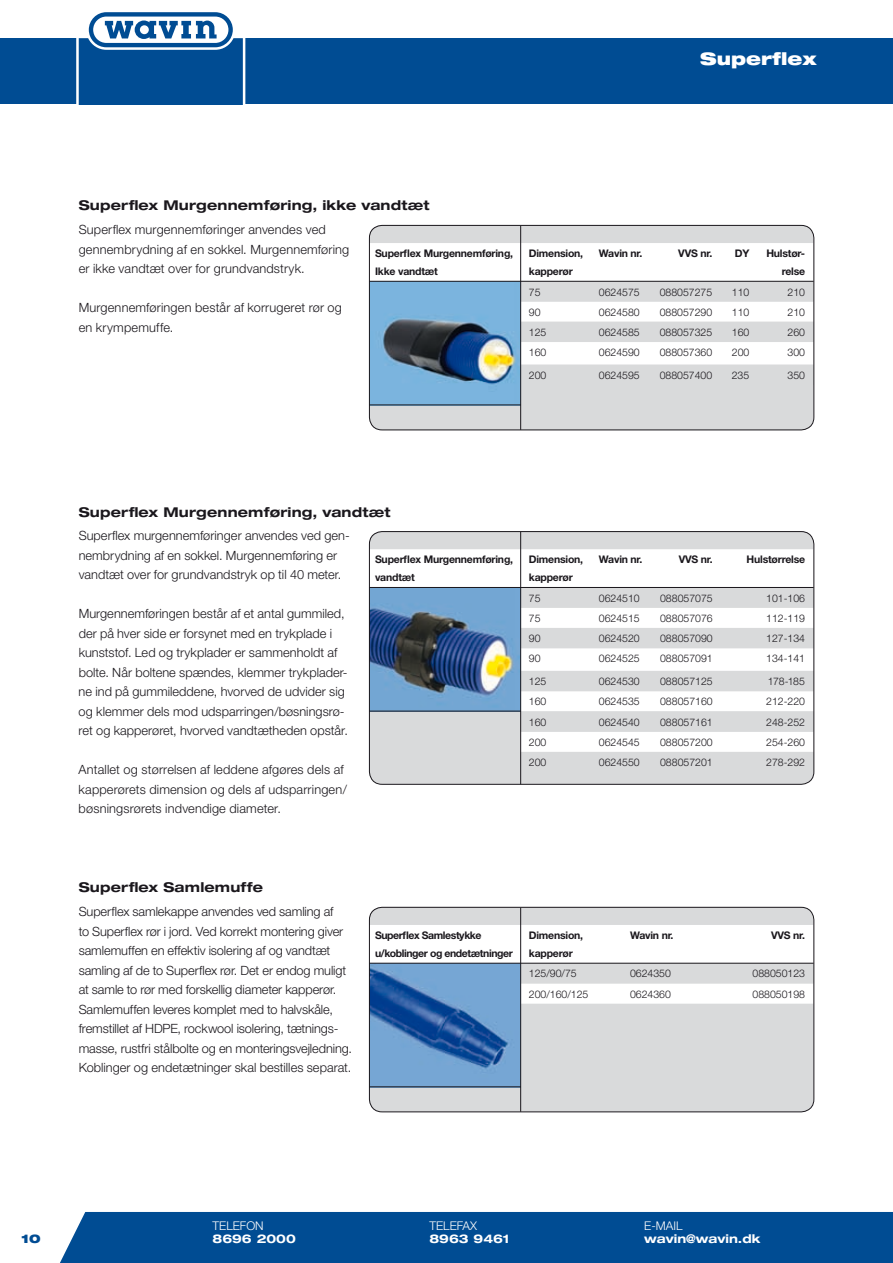
<style>
.page{position:relative;width:893px;height:1263px;background:#fff}
.page>*{position:absolute;margin:0;border:0;box-sizing:border-box;transform-origin:0 0}
.t1{font:900 expanded 17.25px "Helvetica Neue";color:#fff}
.t2{font:700 expanded 13.5px "Helvetica Neue";letter-spacing:.015em;color:#1a171c}
.t3{font:300 12.75px/19.5px "Helvetica Neue";color:#1a171c}
.t4{font:700 expanded 12px "Helvetica Neue";color:#fff}
.t5{font:300 12px "Helvetica Neue";color:#fff}
.t6{font:900 expanded 12px "Helvetica Neue";color:#004c93}
.t7{font:300 10.5px "Helvetica Neue";color:#1a171c}
.t8{font:700 10.5px/18px "Helvetica Neue";letter-spacing:-.02em;color:#1a171c}
.t9{font:700 10.5px/18px "Helvetica Neue";letter-spacing:-.04em;color:#1a171c}
</style>
<div class="page">
<div style="left:0;top:38px;width:893px;height:66px;background:#004c93"></div>
<div style="left:60px;top:1212px;width:833px;height:51px;background:#004c93"></div>
<svg style="left:76px;top:12px;width:169px;height:92px"></svg>
<div style="left:369px;top:225px;width:445px;height:205px;background:#d9dadb;border-radius:13px"></div>
<div style="left:371px;top:243px;width:441px;height:38px;background:#fff"></div>
<svg style="left:521px;top:282px;width:291px;height:103px"></svg>
<img style="left:371px;top:282px;width:149px;height:122px">
<hr style="left:520px;top:226px;width:1px;height:204px;background:#1a171c">
<hr style="left:369px;top:281px;width:445px;height:1px;background:#1a171c">
<div style="left:369px;top:225px;width:445px;height:205px;border:1px solid #1a171c;border-radius:13px"></div>
<hr style="left:369px;top:404px;width:152px;height:1px;background:#1a171c">
<div style="left:369px;top:531px;width:445px;height:253px;background:#d9dadb;border-radius:13px"></div>
<div style="left:371px;top:549px;width:441px;height:38px;background:#fff"></div>
<svg style="left:521px;top:588px;width:291px;height:184px"></svg>
<img style="left:371px;top:588px;width:149px;height:123px">
<hr style="left:520px;top:532px;width:1px;height:252px;background:#1a171c">
<hr style="left:369px;top:587px;width:445px;height:1px;background:#1a171c">
<div style="left:369px;top:531px;width:445px;height:254px;border:1px solid #1a171c;border-radius:13px"></div>
<hr style="left:369px;top:711px;width:152px;height:1px;background:#1a171c">
<div style="left:369px;top:907px;width:445px;height:205px;background:#d9dadb;border-radius:13px"></div>
<svg style="left:371px;top:925px;width:441px;height:79px"></svg>
<img style="left:371px;top:964px;width:149px;height:122px">
<hr style="left:520px;top:908px;width:1px;height:204px;background:#1a171c">
<hr style="left:369px;top:963px;width:445px;height:1px;background:#1a171c">
<div style="left:369px;top:907px;width:445px;height:205px;border:1px solid #1a171c;border-radius:13px"></div>
<hr style="left:369px;top:1086px;width:152px;height:1px;background:#1a171c">
<p class="t2" style="left:79px;top:197px;width:352px">Superflex Murgennemføring, ikke vandtæt</p>
<h1 class="t1" style="left:700px;top:48px;width:118px">Superflex</h1>
<p class="t3" style="left:79px;top:220px;width:272px">Superflex murgennemføringer anvendes ved gennembrydning af en sokkel. Murgennemføring er ikke vandtæt over for grundvandstryk.</p>
<p class="t3" style="left:79px;top:298px;width:265px">Murgennemføringen består af korrugeret rør og en krympemuffe.</p>
<p class="t8" style="left:375px;top:244px;width:140px">Superflex Murgennemføring,<br>Ikke vandtæt</p>
<p class="t8" style="left:529px;top:244px;width:56px">Dimension, kapperør</p>
<p class="t8" style="left:599px;top:244px;width:45px">Wavin nr.</p>
<p class="t8" style="left:678px;top:244px;width:35px">VVS nr.</p>
<p class="t8" style="left:735px;top:244px;width:16px">DY</p>
<p class="t8" style="left:766px;top:244px;width:40px;text-align:right">Hulstør&shy;relse</p>
<p class="t7" style="left:529px;top:285px;width:13px">75</p>
<p class="t7" style="left:599px;top:285px;width:42px">0624575</p>
<p class="t7" style="left:660px;top:285px;width:54px">088057275</p>
<p class="t7" style="left:732px;top:285px;width:19px">110</p>
<p class="t7" style="left:788px;top:285px;width:19px">210</p>
<p class="t7" style="left:529px;top:306px;width:13px">90</p>
<p class="t7" style="left:599px;top:306px;width:42px">0624580</p>
<p class="t7" style="left:660px;top:306px;width:54px">088057290</p>
<p class="t7" style="left:732px;top:306px;width:19px">110</p>
<p class="t7" style="left:788px;top:306px;width:19px">210</p>
<p class="t7" style="left:529px;top:326px;width:19px">125</p>
<p class="t7" style="left:599px;top:326px;width:42px">0624585</p>
<p class="t7" style="left:660px;top:326px;width:54px">088057325</p>
<p class="t7" style="left:732px;top:326px;width:19px">160</p>
<p class="t7" style="left:788px;top:326px;width:19px">260</p>
<p class="t7" style="left:529px;top:346px;width:19px">160</p>
<p class="t7" style="left:599px;top:346px;width:42px">0624590</p>
<p class="t7" style="left:660px;top:346px;width:54px">088057360</p>
<p class="t7" style="left:732px;top:346px;width:19px">200</p>
<p class="t7" style="left:788px;top:346px;width:19px">300</p>
<p class="t7" style="left:529px;top:369px;width:19px">200</p>
<p class="t7" style="left:599px;top:369px;width:42px">0624595</p>
<p class="t7" style="left:660px;top:369px;width:54px">088057400</p>
<p class="t7" style="left:732px;top:369px;width:19px">235</p>
<p class="t7" style="left:787px;top:369px;width:19px">350</p>
<p class="t2" style="left:79px;top:503px;width:313px">Superflex Murgennemføring, vandtæt</p>
<p class="t3" style="left:79px;top:526px;width:273px">Superflex murgennemføringer anvendes ved gen&shy;nembrydning af en sokkel. Murgennemføring er vandtæt over for grundvandstryk op til 40 meter.</p>
<p class="t3" style="left:79px;top:604px;width:271px">Murgennemføringen består af et antal gummiled, der på hver side er forsynet med en trykplade i kunststof. Led og trykplader er sammenholdt af bolte. Når boltene spændes, klemmer trykplader&shy;ne ind på gummileddene, hvorved de udvider sig og klemmer dels mod udsparringen/bøsningsrø&shy;ret og kapperøret, hvorved vandtætheden opstår.</p>
<p class="t3" style="left:79px;top:760px;width:270px">Antallet og størrelsen af leddene afgøres dels af kapperørets dimension og dels af udsparringen/ bøsningsrørets indvendige diameter.</p>
<p class="t8" style="left:375px;top:550px;width:140px">Superflex Murgennemføring, vandtæt</p>
<p class="t8" style="left:529px;top:550px;width:56px">Dimension, kapperør</p>
<p class="t8" style="left:599px;top:550px;width:45px">Wavin nr.</p>
<p class="t8" style="left:679px;top:550px;width:35px">VVS nr.</p>
<p class="t8" style="left:747px;top:550px;width:60px">Hulstørrelse</p>
<p class="t7" style="left:529px;top:591px;width:13px">75</p>
<p class="t7" style="left:599px;top:591px;width:42px">0624510</p>
<p class="t7" style="left:660px;top:591px;width:54px">088057075</p>
<p class="t7" style="left:766px;top:591px;width:40px">101-106</p>
<p class="t7" style="left:529px;top:612px;width:13px">75</p>
<p class="t7" style="left:599px;top:612px;width:42px">0624515</p>
<p class="t7" style="left:660px;top:612px;width:54px">088057076</p>
<p class="t7" style="left:766px;top:612px;width:40px">112-119</p>
<p class="t7" style="left:529px;top:632px;width:13px">90</p>
<p class="t7" style="left:599px;top:632px;width:42px">0624520</p>
<p class="t7" style="left:660px;top:632px;width:54px">088057090</p>
<p class="t7" style="left:766px;top:632px;width:40px">127-134</p>
<p class="t7" style="left:529px;top:652px;width:13px">90</p>
<p class="t7" style="left:599px;top:652px;width:42px">0624525</p>
<p class="t7" style="left:660px;top:652px;width:54px">088057091</p>
<p class="t7" style="left:766px;top:652px;width:40px">134-141</p>
<p class="t7" style="left:529px;top:675px;width:19px">125</p>
<p class="t7" style="left:599px;top:675px;width:42px">0624530</p>
<p class="t7" style="left:660px;top:675px;width:54px">088057125</p>
<p class="t7" style="left:768px;top:675px;width:39px">178-185</p>
<p class="t7" style="left:529px;top:695px;width:19px">160</p>
<p class="t7" style="left:599px;top:695px;width:42px">0624535</p>
<p class="t7" style="left:660px;top:695px;width:54px">088057160</p>
<p class="t7" style="left:766px;top:695px;width:40px">212-220</p>
<p class="t7" style="left:529px;top:715px;width:19px">160</p>
<p class="t7" style="left:599px;top:715px;width:42px">0624540</p>
<p class="t7" style="left:660px;top:715px;width:54px">088057161</p>
<p class="t7" style="left:766px;top:715px;width:40px">248-252</p>
<p class="t7" style="left:529px;top:736px;width:19px">200</p>
<p class="t7" style="left:599px;top:736px;width:42px">0624545</p>
<p class="t7" style="left:660px;top:736px;width:54px">088057200</p>
<p class="t7" style="left:766px;top:736px;width:40px">254-260</p>
<p class="t7" style="left:529px;top:756px;width:19px">200</p>
<p class="t7" style="left:599px;top:756px;width:42px">0624550</p>
<p class="t7" style="left:660px;top:756px;width:54px">088057201</p>
<p class="t7" style="left:766px;top:756px;width:40px">278-292</p>
<p class="t2" style="left:79px;top:879px;width:186px">Superflex Samlemuffe</p>
<p class="t3" style="left:79px;top:901px;width:275px">Superflex samlekappe anvendes ved samling af<br>to Superflex rør i jord. Ved korrekt montering giver samlemuffen en effektiv isolering af og vandtæt samling af de to Superflex rør. Det er endog muligt at samle to rør med forskellig diameter kapperør.<br>Samlemuffen leveres komplet med to halvskåle, fremstillet af HDPE, rockwool isolering, tætnings&shy;masse, rustfri stålbolte og en monteringsvejledning.<br>Koblinger og endetætninger skal bestilles separat.</p>
<p class="t9" style="left:375px;top:926px;width:139px">Superflex Samlestykke u/koblinger og endetætninger</p>
<p class="t8" style="left:529px;top:926px;width:56px">Dimension, kapperør</p>
<p class="t8" style="left:630px;top:926px;width:45px">Wavin nr.</p>
<p class="t8" style="left:771px;top:926px;width:35px">VVS nr.</p>
<p class="t7" style="left:529px;top:967px;width:49px">125/90/75</p>
<p class="t7" style="left:630px;top:967px;width:42px">0624350</p>
<p class="t7" style="left:753px;top:967px;width:54px">088050123</p>
<p class="t7" style="left:529px;top:987px;width:61px">200/160/125</p>
<p class="t7" style="left:630px;top:987px;width:42px">0624360</p>
<p class="t7" style="left:753px;top:987px;width:54px">088050198</p>
<p class="t5" style="left:213px;top:1218px;width:53px">telefon</p>
<p class="t4" style="left:213px;top:1231px;width:85px">8696 2000</p>
<p class="t5" style="left:429px;top:1218px;width:49px">telefax</p>
<p class="t4" style="left:429px;top:1231px;width:82px">8963 9461</p>
<p class="t5" style="left:644px;top:1218px;width:40px">e-mail</p>
<p class="t6" style="left:21px;top:1231px;width:21px">10</p>
<p class="t4" style="left:644px;top:1231px;width:118px">wavin@wavin.dk</p>
</div>
